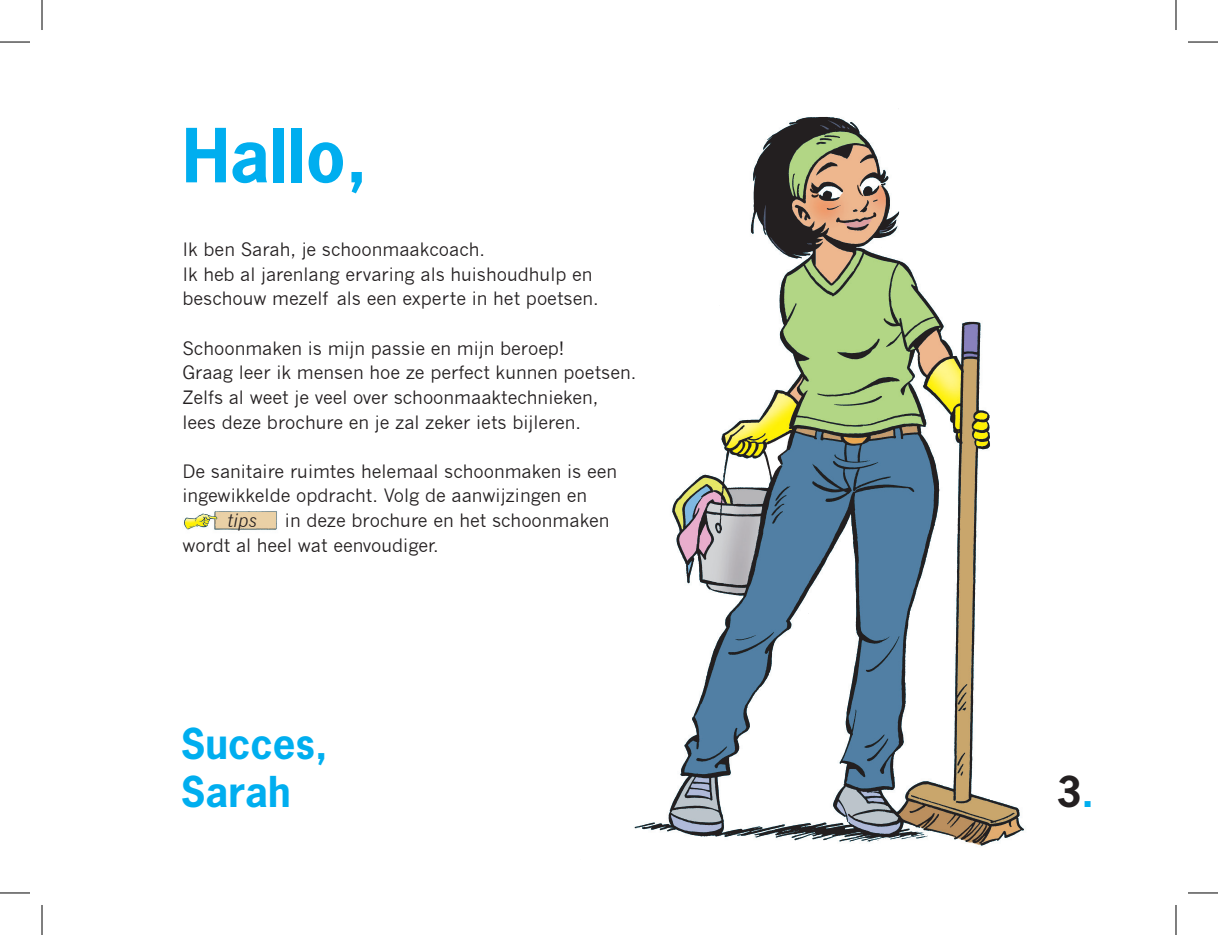
<style>
.page{position:relative;width:1218px;height:935px;background:#fff}
.page>*{position:absolute;margin:0;border:0;box-sizing:border-box;transform-origin:0 0}
.t1{font:700 70px "News Gothic Std";color:#00aeef}
.t2{font:700 40px/48px "News Gothic Std";color:#00aeef}
.t3{font:700 40px "News Gothic Std";color:#231f20}
.t4{font:18px/24.6px "News Gothic";color:#231f20}
.t5{font:italic 18px "News Gothic";color:#231f20}
.s1{color:#00aeef}
</style>
<div class="page">
<img style="left:634px;top:108px;width:390px;height:738px">
<img style="left:184px;top:511px;width:93px;height:19px">
<hr style="left:0;top:42px;width:30px;height:1px;background:#000">
<hr style="left:1188px;top:42px;width:30px;height:1px;background:#000">
<hr style="left:0;top:892px;width:30px;height:1px;background:#000">
<hr style="left:1188px;top:892px;width:30px;height:1px;background:#000">
<hr style="left:42px;top:0;width:1px;height:30px;background:#000">
<hr style="left:42px;top:904px;width:1px;height:30px;background:#000">
<hr style="left:1176px;top:0;width:1px;height:30px;background:#000">
<hr style="left:1176px;top:904px;width:1px;height:30px;background:#000">
<h1 class="t1" style="left:182px;top:109px;width:187px">Hallo,</h1>
<p class="t4" style="left:182px;top:237px;width:418px">Ik ben Sarah, je schoonmaakcoach.<br>Ik heb al jarenlang ervaring als huishoudhulp en beschouw mezelf als een experte in het poetsen.</p>
<p class="t4" style="left:182px;top:336px;width:456px">Schoonmaken is mijn passie en mijn beroep!<br>Graag leer ik mensen hoe ze perfect kunnen poetsen.<br>Zelfs al weet je veel over schoonmaaktechnieken, lees deze brochure en je zal zeker iets bijleren.</p>
<p class="t4" style="left:182px;top:459px;width:436px">De sanitaire ruimtes helemaal schoonmaken is een ingewikkelde opdracht. Volg de aanwijzingen en</p>
<p class="t5" style="left:227px;top:509px;width:31px">tips</p>
<p class="t4" style="left:182px;top:508px;width:429px;text-indent:103px">in deze brochure en het schoonmaken wordt al heel wat eenvoudiger.</p>
<h2 class="t2" style="left:181px;top:719px;width:148px">Succes,<br>Sarah</h2>
<h2 class="t3" style="left:1056px;top:765px;width:39px">3<span class="s1">.</span></h2>
</div>
